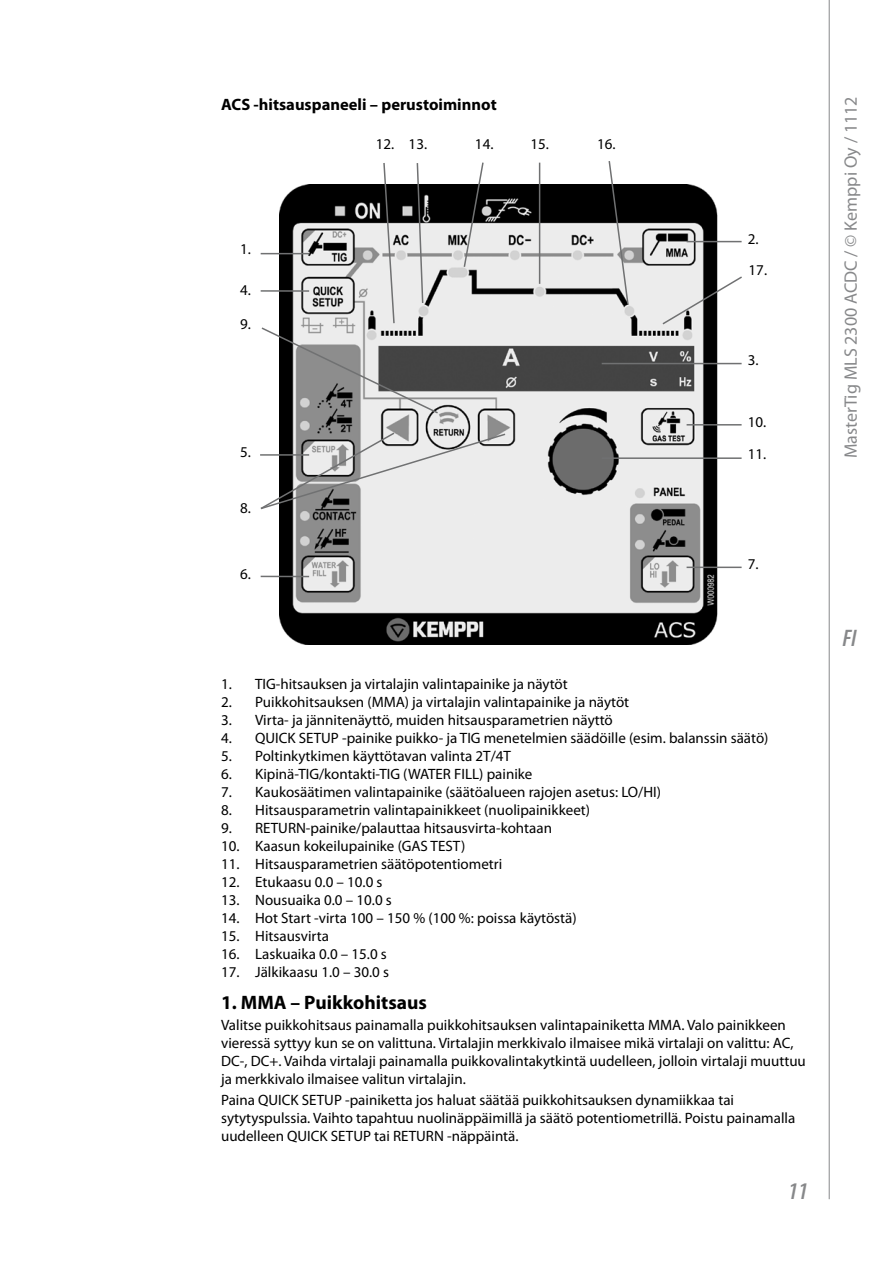
<style>
.page{position:relative;width:893px;height:1263px;background:#fff}
.page>*{position:absolute;margin:0;border:0;box-sizing:border-box;transform-origin:0 0}
.t1{font:italic 600 condensed 24px "Myriad Pro";color:#87888a}
.t2{font:700 19.5px "Myriad Pro";color:#000}
.t3{font:18px "Myriad Pro";color:#87888a}
.t4{font:700 16.5px "Myriad Pro";color:#000}
.t5{font:15px/18px "Myriad Pro";color:#000}
</style>
<div class="page">
<img style="left:279px;top:184px;width:440px;height:461px">
<hr style="left:261px;top:576px;width:48px;height:1px;background:#707172">
<svg style="left:463px;top:162px;width:22px;height:107px"></svg>
<hr style="left:539px;top:163px;width:1px;height:121px;background:#707172">
<svg style="left:608px;top:161px;width:21px;height:144px"></svg>
<svg style="left:661px;top:275px;width:81px;height:51px"></svg>
<hr style="left:602px;top:363px;width:140px;height:1px;background:#707172">
<hr style="left:687px;top:424px;width:55px;height:2px;background:#707172">
<hr style="left:687px;top:567px;width:55px;height:1px;background:#707172">
<hr style="left:602px;top:457px;width:140px;height:2px;background:#707172">
<hr style="left:687px;top:241px;width:55px;height:1px;background:#707172">
<svg style="left:260px;top:163px;width:180px;height:252px"></svg>
<svg style="left:260px;top:431px;width:247px;height:79px;background:#c3c3c3"></svg>
<hr style="left:829px;top:0;width:1px;height:1199px;background:#87888a">
<p class="t4" style="left:221px;top:94px;width:277px">ACS -hitsauspaneeli – perustoiminnot</p>
<p class="t5" style="left:240px;top:240px;width:12px">1.</p>
<p class="t5" style="left:240px;top:281px;width:12px">4.</p>
<p class="t5" style="left:240px;top:315px;width:12px">9.</p>
<p class="t5" style="left:240px;top:443px;width:12px">5.</p>
<p class="t5" style="left:240px;top:499px;width:12px">8.</p>
<p class="t5" style="left:240px;top:564px;width:12px">6.</p>
<p class="t5" style="left:376px;top:135px;width:53px">12. 13.</p>
<p class="t5" style="left:475px;top:135px;width:20px">14.</p>
<p class="t5" style="left:530px;top:135px;width:20px">15.</p>
<p class="t5" style="left:597px;top:135px;width:20px">16.</p>
<p class="t5" style="left:748px;top:230px;width:12px">2.</p>
<p class="t5" style="left:749px;top:261px;width:20px">17.</p>
<p class="t5" style="left:748px;top:351px;width:12px">3.</p>
<p class="t5" style="left:748px;top:413px;width:20px">10.</p>
<p class="t5" style="left:748px;top:445px;width:20px">11.</p>
<p class="t5" style="left:748px;top:555px;width:12px">7.</p>
<p class="t5" style="left:221px;top:674px;width:348px">1. TIG-hitsauksen ja virtalajin valintapainike ja näytöt</p>
<p class="t5" style="left:221px;top:692px;width:410px">2. Puikkohitsauksen (MMA) ja virtalajin valintapainike ja näytöt</p>
<p class="t5" style="left:221px;top:710px;width:393px">3. Virta- ja jännitenäyttö, muiden hitsausparametrien näyttö</p>
<p class="t5" style="left:221px;top:728px;width:549px">4. QUICK SETUP -painike puikko- ja TIG menetelmien säädöille (esim. balanssin säätö)</p>
<p class="t5" style="left:221px;top:746px;width:291px">5. Poltinkytkimen käyttötavan valinta 2T/4T</p>
<p class="t5" style="left:221px;top:764px;width:313px">6. Kipinä-TIG/kontakti-TIG (WATER FILL) painike</p>
<p class="t5" style="left:221px;top:782px;width:441px">7. Kaukosäätimen valintapainike (säätöalueen rajojen asetus: LO/HI)</p>
<p class="t5" style="left:221px;top:800px;width:370px">8. Hitsausparametrin valintapainikkeet (nuolipainikkeet)</p>
<p class="t5" style="left:221px;top:818px;width:332px">9. RETURN-painike/palauttaa hitsausvirta-kohtaan</p>
<p class="t5" style="left:221px;top:836px;width:246px">10. Kaasun kokeilupainike (GAS TEST)</p>
<p class="t5" style="left:221px;top:854px;width:283px">11. Hitsausparametrien säätöpotentiometri</p>
<p class="t5" style="left:221px;top:872px;width:163px">12. Etukaasu 0.0 – 10.0 s</p>
<p class="t5" style="left:221px;top:890px;width:172px">13. Nousuaika 0.0 – 10.0 s</p>
<p class="t5" style="left:221px;top:908px;width:357px">14. Hot Start -virta 100 – 150 % (100 %: poissa käytöstä)</p>
<p class="t5" style="left:221px;top:926px;width:109px">15. Hitsausvirta</p>
<p class="t5" style="left:221px;top:944px;width:167px">16. Laskuaika 0.0 – 15.0 s</p>
<p class="t5" style="left:221px;top:962px;width:169px">17. Jälkikaasu 1.0 – 30.0 s</p>
<h2 class="t2" style="left:221px;top:989px;width:207px">1. MMA – Puikkohitsaus</h2>
<p class="t5" style="left:221px;top:1015px;width:586px">Valitse puikkohitsaus painamalla puikkohitsauksen valintapainiketta MMA. Valo painikkeen vieressä syttyy kun se on valittuna. Virtalajin merkkivalo ilmaisee mikä virtalaji on valittu: AC, DC-, DC+. Vaihda virtalaji painamalla puikkovalintakytkintä uudelleen, jolloin virtalaji muuttuu ja merkkivalo ilmaisee valitun virtalajin.</p>
<p class="t5" style="left:221px;top:1091px;width:576px">Paina QUICK SETUP -painiketta jos haluat säätää puikkohitsauksen dynamiikkaa tai sytytyspulssia. Vaihto tapahtuu nuolinäppäimillä ja säätö potentiometrillä. Poistu painamalla uudelleen QUICK SETUP tai RETURN -näppäintä.</p>
<h1 class="t1" style="left:788px;top:1176px;width:21px">11</h1>
<p class="t3" style="left:840px;top:458px;width:363px;rotate:-90deg">MasterTig MLS 2300 ACDC / © Kemppi Oy / 1112</p>
<h1 class="t1" style="left:842px;top:624px;width:16px">FI</h1>
</div>
